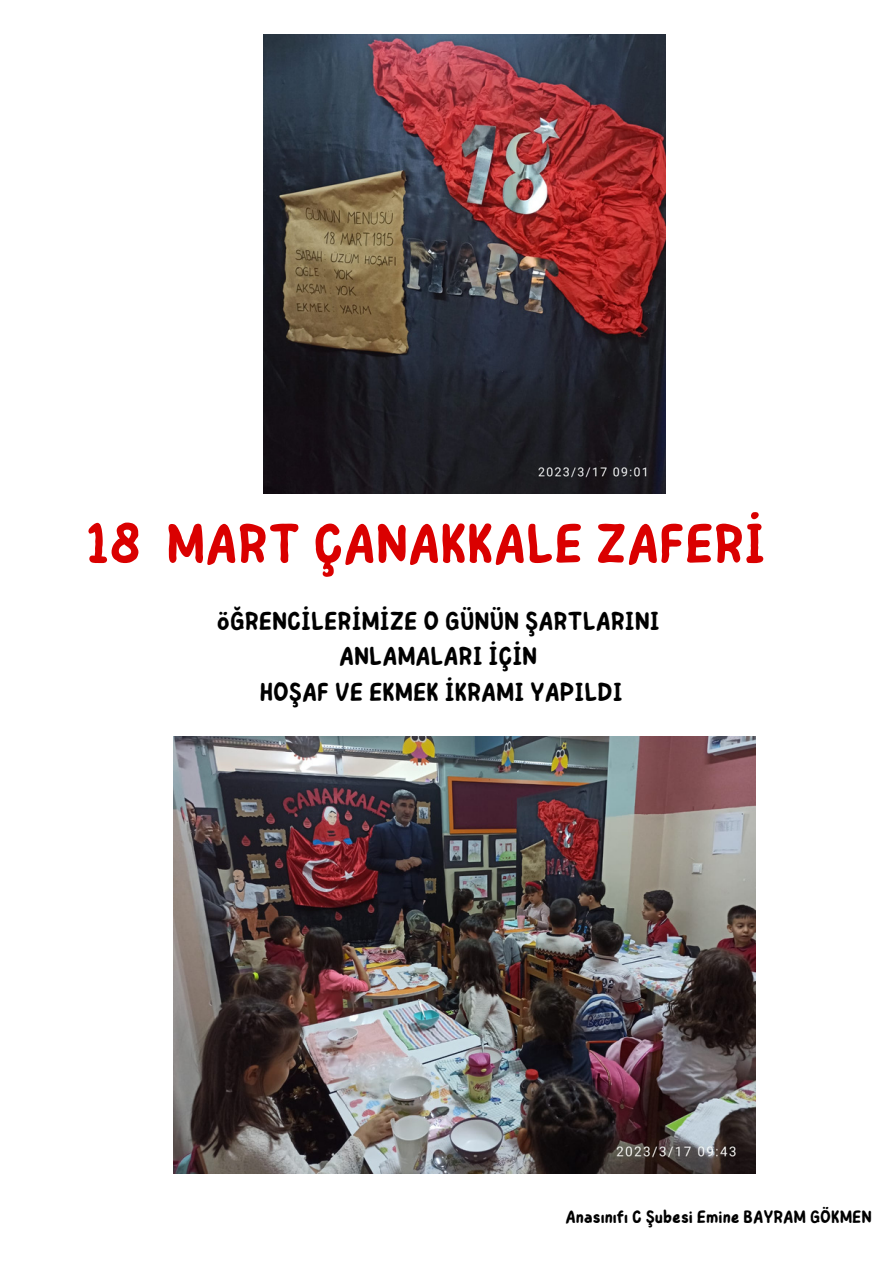
<style>
.page{position:relative;width:893px;height:1264px;background:#fff}
.page>*{position:absolute;margin:0;border:0;box-sizing:border-box;transform-origin:0 0}
.t1{font:600 56.25px "Childos Arabic";color:#da0000}
.t2{font:600 26.1px/35.7px "Childos Arabic";color:#000;text-align:center}
.t3{font:600 18px "Childos Arabic";color:#000}
</style>
<div class="page">
<img style="left:263px;top:34px;width:402px;height:459px">
<img style="left:174px;top:737px;width:581px;height:436px">
<h1 class="t1" style="left:86px;top:508px;width:680px">18 MART ÇANAKKALE ZAFERİ</h1>
<p class="t2" style="left:217px;top:604px;width:444px">öĞRENCİLERİMİZE O GÜNÜN ŞARTLARINI<br>ANLAMALARI İÇİN<br>HOŞAF VE EKMEK İKRAMI YAPILDI</p>
<p class="t3" style="left:565px;top:1205px;width:308px">Anasınıfı C Şubesi Emine BAYRAM GÖKMEN</p>
</div>
